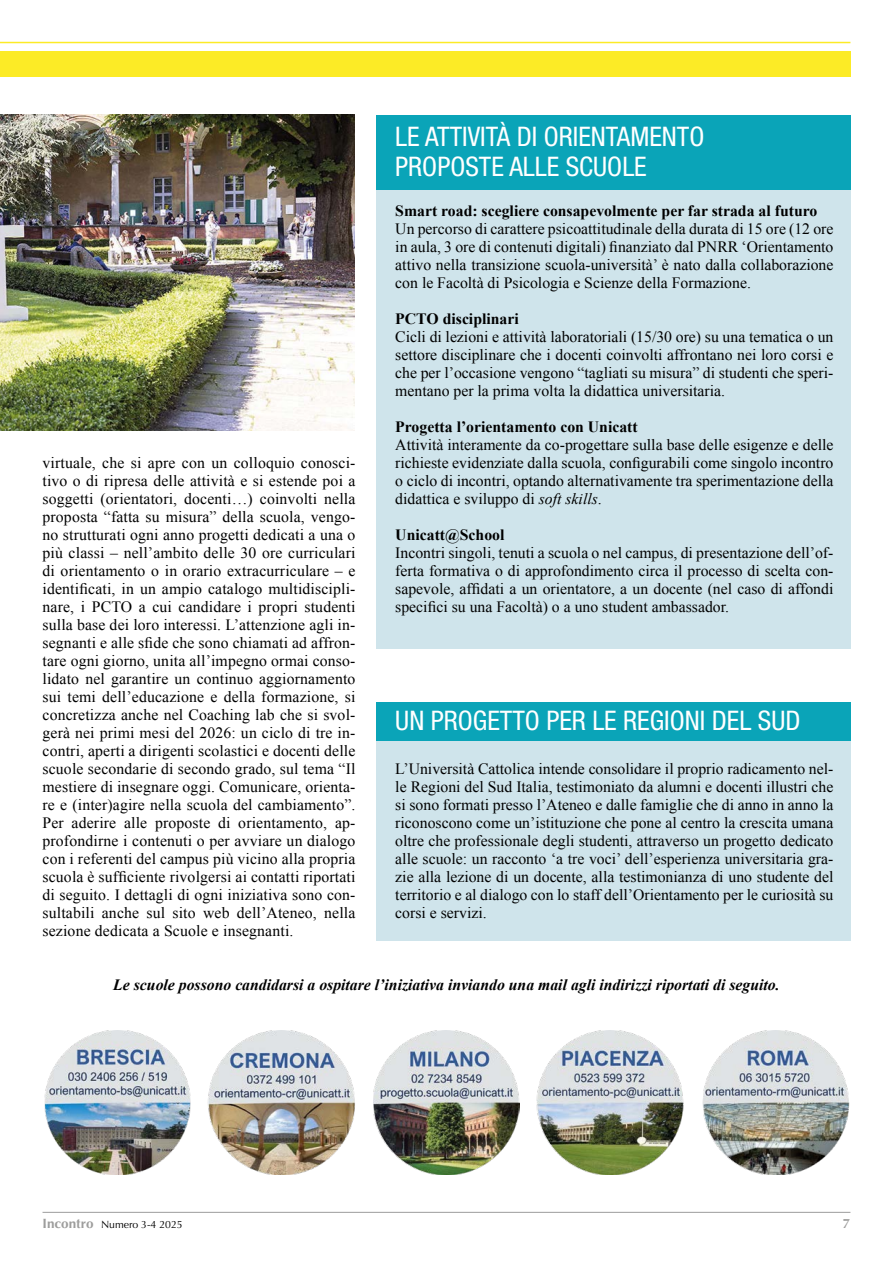
<style>
.page{position:relative;width:893px;height:1263px;background:#fff}
.page>*{position:absolute;margin:0;border:0;box-sizing:border-box;transform-origin:0 0}
.t1{font:condensed 27px/30px "Helvetica Neue LT Std";color:#fff}
.t2{font:15.75px/18px "Times New Roman";color:#000;text-align:justify}
.t3{font:700 15.75px "Times New Roman";color:#000}
.t4{font:italic 700 15.75px "Times New Roman";color:#000}
.t5{font:700 13.5px "Optima";color:#9d9d9c}
.t6{font:10.5px "Optima";color:#000}
.s1{font-style:italic}
.s2{font-weight:700;font-size:13.5px;color:#9d9d9c}
</style>
<div class="page">
<hr style="left:43px;top:1212px;width:807px;height:1px;background:#9d9d9c">
<hr style="left:0;top:42px;width:850px;height:1px;background:#fceb26">
<div style="left:0;top:51px;width:850px;height:26px;background:#fceb26"></div>
<div style="left:376px;top:121px;width:474px;height:527px;background:#cfe4eb"></div>
<div style="left:376px;top:115px;width:474px;height:74px;background:#0aa4b8"></div>
<div style="left:376px;top:715px;width:474px;height:225px;background:#cfe4eb"></div>
<div style="left:376px;top:702px;width:474px;height:39px;background:#0aa4b8"></div>
<img style="left:44px;top:1030px;width:147px;height:145px">
<img style="left:208px;top:1030px;width:147px;height:145px">
<img style="left:373px;top:1030px;width:146px;height:145px">
<img style="left:536px;top:1030px;width:148px;height:145px">
<img style="left:702px;top:1030px;width:148px;height:145px">
<img style="left:0;top:115px;width:354px;height:316px">
<p class="t2" style="left:43px;top:453px;width:314px">virtuale, che si apre con un colloquio conosci&shy;tivo o di ripresa delle attività e si estende poi a soggetti (orientatori, docenti…) coinvolti nella proposta “fatta su misura” della scuola, vengo&shy;no strutturati ogni anno progetti dedicati a una o più classi – nell’ambito delle 30 ore curriculari di orientamento o in orario extracurriculare – e identificati, in un ampio catalogo multidiscipli&shy;nare, i PCTO a cui candidare i propri studenti sulla base dei loro interessi. L’attenzione agli in&shy;segnanti e alle sfide che sono chiamati ad affron&shy;tare ogni giorno, unita all’impegno ormai conso&shy;lidato nel garantire un continuo aggiornamento sui temi dell’educazione e della formazione, si concretizza anche nel Coaching lab che si svol&shy;gerà nei primi mesi del 2026: un ciclo di tre in&shy;contri, aperti a dirigenti scolastici e docenti delle scuole secondarie di secondo grado, sul tema “Il mestiere di insegnare oggi. Comunicare, orienta&shy;re e (inter)agire nella scuola del cambiamento”.<br>Per aderire alle proposte di orientamento, ap&shy;profondirne i contenuti o per avviare un dialogo con i referenti del campus più vicino alla propria scuola è sufficiente rivolgersi ai contatti riportati di seguito. I dettagli di ogni iniziativa sono con&shy;sultabili anche sul sito web dell’Ateneo, nella sezione dedicata a Scuole e insegnanti.</p>
<h1 class="t1" style="left:395px;top:121px;width:311px">LE ATTIVITÀ DI ORIENTAMENTO<br>PROPOSTE ALLE SCUOLE</h1>
<p class="t3" style="left:395px;top:200px;width:423px">Smart road: scegliere consapevolmente per far strada al futuro</p>
<p class="t2" style="left:395px;top:219px;width:440px">Un percorso di carattere psicoattitudinale della durata di 15 ore (12 ore in aula, 3 ore di contenuti digitali) finanziato dal PNRR ‘Orientamento attivo nella transizione scuola-università’ è nato dalla collaborazione con le Facoltà di Psicologia e Scienze della Formazione.</p>
<p class="t3" style="left:395px;top:308px;width:125px">PCTO disciplinari</p>
<p class="t2" style="left:395px;top:328px;width:440px">Cicli di lezioni e attività laboratoriali (15/30 ore) su una tematica o un settore disciplinare che i docenti coinvolti affrontano nei loro corsi e che per l’occasione vengono “tagliati su misura” di studenti che speri&shy;mentano per la prima volta la didattica universitaria.</p>
<p class="t3" style="left:395px;top:416px;width:244px">Progetta l’orientamento con Unicatt</p>
<p class="t2" style="left:395px;top:436px;width:440px">Attività interamente da co-progettare sulla base delle esigenze e delle richieste evidenziate dalla scuola, configurabili come singolo incontro o ciclo di incontri, optando alternativamente tra sperimentazione della didattica e sviluppo di <span class="s1">soft skills</span>.</p>
<p class="t3" style="left:395px;top:524px;width:111px">Unicatt@School</p>
<p class="t2" style="left:395px;top:544px;width:440px">Incontri singoli, tenuti a scuola o nel campus, di presentazione dell’of&shy;ferta formativa o di approfondimento circa il processo di scelta con&shy;sapevole, affidati a un orientatore, a un docente (nel caso di affondi specifici su una Facoltà) o a uno student ambassador.</p>
<h1 class="t1" style="left:395px;top:705px;width:406px">UN PROGETTO PER LE REGIONI DEL SUD</h1>
<p class="t2" style="left:395px;top:759px;width:440px">L’Università Cattolica intende consolidare il proprio radicamento nel&shy;le Regioni del Sud Italia, testimoniato da alumni e docenti illustri che si sono formati presso l’Ateneo e dalle famiglie che di anno in anno la riconoscono come un’istituzione che pone al centro la crescita umana oltre che professionale degli studenti, attraverso un progetto dedicato alle scuole: un racconto ‘a tre voci’ dell’esperienza universitaria gra&shy;zie alla lezione di un docente, alla testimonianza di uno studente del territorio e al dialogo con lo staff dell’Orientamento per le curiosità su corsi e servizi.</p>
<p class="t4" style="left:113px;top:974px;width:668px">Le scuole possono candidarsi a ospitare l’iniziativa inviando una mail agli indirizzi riportati di seguito.</p>
<p class="t6" style="left:43px;top:1218px;width:142px"><span class="s2">Incontro</span> Numero 3-4 2025</p>
<p class="t5" style="left:843px;top:1215px;width:9px">7</p>
</div>
